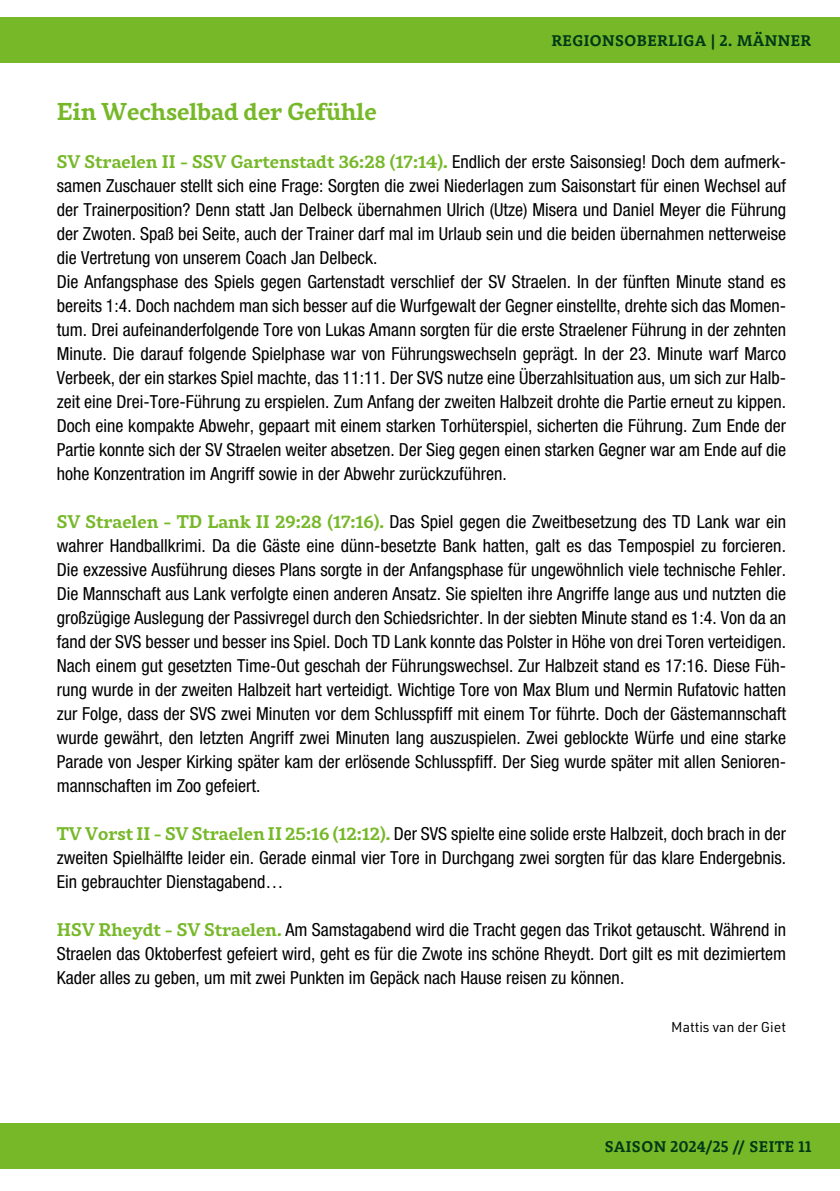
<style>
.page{position:relative;width:840px;height:1191px;background:#fff}
.page>*{position:absolute;margin:0;border:0;box-sizing:border-box;transform-origin:0 0}
.t1{font:700 24px "Rival";color:#76b828}
.t2{font:condensed 18px/24px "Helvetica Neue LT Pro";color:#000;text-align:justify}
.t3{font:700 16px "Rooney";letter-spacing:.03em;color:#003917}
.t4{font:14px "URWDIN";color:#000}
.s1{font-family:"Rival";font-weight:700;font-stretch:normal;color:#76b828}
</style>
<div class="page">
<div style="left:0;top:1123px;width:839px;height:45px;background:#76b828"></div>
<div style="left:0;top:17px;width:839px;height:45px;background:#76b828"></div>
<p class="t3" style="left:551px;top:30px;width:261px">REGIONSOBERLIGA | 2. MÄNNER</p>
<h1 class="t1" style="left:57px;top:93px;width:321px">Ein Wechselbad der Gefühle</h1>
<p class="t2" style="left:57px;top:149px;width:730px;text-align:left"><span class="s1">SV Straelen II - SSV Gartenstadt 36:28 (17:14).</span> Endlich der erste Saisonsieg! Doch dem aufmerk&shy;samen Zuschauer stellt sich eine Frage: Sorgten die zwei Niederlagen zum Saisonstart für einen Wechsel auf der Trainerposition? Denn statt Jan Delbeck übernahmen Ulrich (Utze) Misera und Daniel Meyer die Führung der Zwoten. Spaß bei Seite, auch der Trainer darf mal im Urlaub sein und die beiden übernahmen netterweise die Vertretung von unserem Coach Jan Delbeck.<br>Die Anfangsphase des Spiels gegen Gartenstadt verschlief der SV Straelen. In der fünften Minute stand es bereits 1:4. Doch nachdem man sich besser auf die Wurfgewalt der Gegner einstellte, drehte sich das Momen&shy;tum. Drei aufeinanderfolgende Tore von Lukas Amann sorgten für die erste Straelener Führung in der zehnten Minute. Die darauf folgende Spielphase war von Führungswechseln geprägt. In der 23. Minute warf Marco Verbeek, der ein starkes Spiel machte, das 11:11. Der SVS nutze eine Überzahlsituation aus, um sich zur Halb&shy;zeit eine Drei-Tore-Führung zu erspielen. Zum Anfang der zweiten Halbzeit drohte die Partie erneut zu kippen.<br>Doch eine kompakte Abwehr, gepaart mit einem starken Torhüterspiel, sicherten die Führung. Zum Ende der Partie konnte sich der SV Straelen weiter absetzen. Der Sieg gegen einen starken Gegner war am Ende auf die hohe Konzentration im Angriff sowie in der Abwehr zurückzuführen.</p>
<p class="t2" style="left:57px;top:509px;width:730px"><span class="s1">SV Straelen - TD Lank II 29:28 (17:16).</span> Das Spiel gegen die Zweitbesetzung des TD Lank war ein wahrer Handballkrimi. Da die Gäste eine dünn-besetzte Bank hatten, galt es das Tempospiel zu forcieren.<br>Die exzessive Ausführung dieses Plans sorgte in der Anfangsphase für ungewöhnlich viele technische Fehler.<br>Die Mannschaft aus Lank verfolgte einen anderen Ansatz. Sie spielten ihre Angriffe lange aus und nutzten die großzügige Auslegung der Passivregel durch den Schiedsrichter. In der siebten Minute stand es 1:4. Von da an fand der SVS besser und besser ins Spiel. Doch TD Lank konnte das Polster in Höhe von drei Toren verteidigen.<br>Nach einem gut gesetzten Time-Out geschah der Führungswechsel. Zur Halbzeit stand es 17:16. Diese Füh&shy;rung wurde in der zweiten Halbzeit hart verteidigt. Wichtige Tore von Max Blum und Nermin Rufatovic hatten zur Folge, dass der SVS zwei Minuten vor dem Schlusspfiff mit einem Tor führte. Doch der Gästemannschaft wurde gewährt, den letzten Angriff zwei Minuten lang auszuspielen. Zwei geblockte Würfe und eine starke Parade von Jesper Kirking später kam der erlösende Schlusspfiff. Der Sieg wurde später mit allen Senioren&shy;mannschaften im Zoo gefeiert.</p>
<p class="t2" style="left:57px;top:821px;width:730px"><span class="s1">TV Vorst II - SV Straelen II 25:16 (12:12).</span> Der SVS spielte eine solide erste Halbzeit, doch brach in der zweiten Spielhälfte leider ein. Gerade einmal vier Tore in Durchgang zwei sorgten für das klare Endergebnis.<br>Ein gebrauchter Dienstagabend…</p>
<p class="t2" style="left:57px;top:917px;width:730px"><span class="s1">HSV Rheydt - SV Straelen.</span> Am Samstagabend wird die Tracht gegen das Trikot getauscht. Während in Straelen das Oktoberfest gefeiert wird, geht es für die Zwote ins schöne Rheydt. Dort gilt es mit dezimiertem Kader alles zu geben, um mit zwei Punkten im Gepäck nach Hause reisen zu können.</p>
<p class="t4" style="left:670px;top:1018px;width:116px">Mattis van der Giet</p>
<p class="t3" style="left:604px;top:1136px;width:208px">SAISON 2024/25 // SEITE 11</p>
</div>
